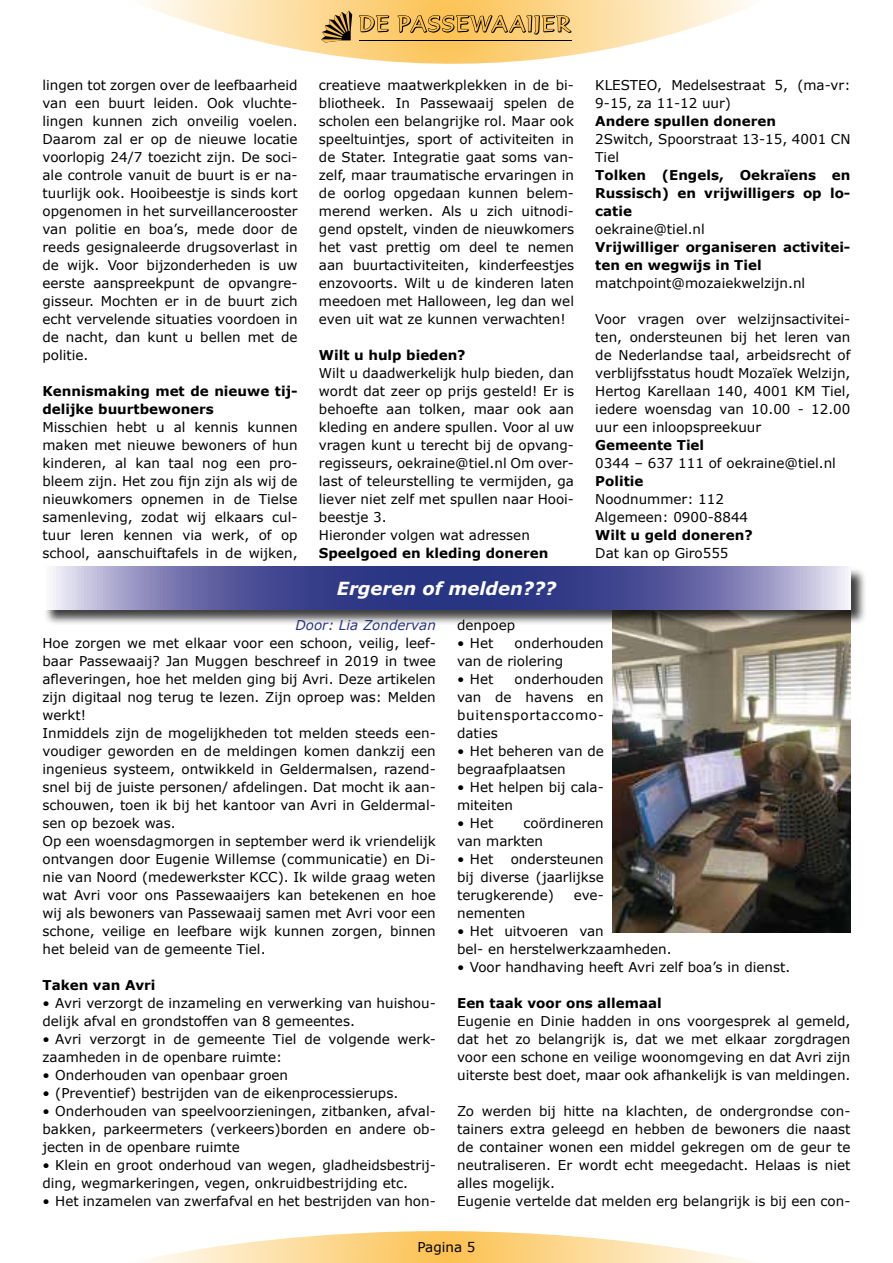
<style>
.page{position:relative;width:893px;height:1263px;background:#fff}
.page>*{position:absolute;margin:0;border:0;box-sizing:border-box;transform-origin:0 0}
.t1{font:italic 700 18px "Verdana";color:#fff}
.t2{font:13.5px/18px "Verdana";color:#000}
.t3{font:700 13.5px/18px "Verdana";color:#000}
.t4{font:italic 13.5px "Verdana";color:#283583}
</style>
<div class="page">
<svg style="left:144px;top:1231px;width:606px;height:31px"></svg>
<hr style="left:128px;top:1262px;width:637px;height:1px;background:#fcc14f">
<svg style="left:145px;top:0;width:604px;height:64px"></svg>
<img style="left:612px;top:626px;width:238px;height:306px">
<div style="left:43px;top:567px;width:824px;height:59px;background:#000;opacity:.75"></div>
<svg style="left:43px;top:567px;width:807px;height:42px;background:#6468a5"></svg>
<p class="t2" style="left:43px;top:76px;width:257px;text-align:justify">lingen tot zorgen over de leefbaarheid van een buurt leiden. Ook vluchte&shy;lingen kunnen zich onveilig voelen.<br>Daarom zal er op de nieuwe locatie voorlopig 24/7 toezicht zijn. De soci&shy;ale controle vanuit de buurt is er na&shy;tuurlijk ook. Hooibeestje is sinds kort opgenomen in het surveillancerooster van politie en boa’s, mede door de reeds gesignaleerde drugsoverlast in de wijk. Voor bijzonderheden is uw eerste aanspreekpunt de opvangre&shy;gisseur. Mochten er in de buurt zich echt vervelende situaties voordoen in de nacht, dan kunt u bellen met de politie.</p>
<p class="t3" style="left:43px;top:382px;width:257px">Kennismaking met de nieuwe tij&shy;delijke buurtbewoners</p>
<p class="t2" style="left:43px;top:418px;width:257px;text-align:justify">Misschien hebt u al kennis kunnen maken met nieuwe bewoners of hun kinderen, al kan taal nog een pro&shy;bleem zijn. Het zou fijn zijn als wij de nieuwkomers opnemen in de Tielse samenleving, zodat wij elkaars cul&shy;tuur leren kennen via werk, of op school, aanschuiftafels in de wijken,</p>
<p class="t2" style="left:319px;top:76px;width:257px;text-align:justify">creatieve maatwerkplekken in de bi&shy;bliotheek. In Passewaaij spelen de scholen een belangrijke rol. Maar ook speeltuintjes, sport of activiteiten in de Stater. Integratie gaat soms van&shy;zelf, maar traumatische ervaringen in de oorlog opgedaan kunnen belem&shy;merend werken. Als u zich uitnodi&shy;gend opstelt, vinden de nieuwkomers het vast prettig om deel te nemen aan buurtactiviteiten, kinderfeestjes enzovoorts. Wilt u de kinderen laten meedoen met Halloween, leg dan wel even uit wat ze kunnen verwachten!</p>
<p class="t3" style="left:319px;top:346px;width:148px">Wilt u hulp bieden?</p>
<p class="t2" style="left:319px;top:364px;width:257px">Wilt u daadwerkelijk hulp bieden, dan wordt dat zeer op prijs gesteld! Er is behoefte aan tolken, maar ook aan kleding en andere spullen. Voor al uw vragen kunt u terecht bij de opvang&shy;regisseurs, oekraine@tiel.nl Om over&shy;last of teleurstelling te vermijden, ga liever niet zelf met spullen naar Hooi&shy;beestje 3.<br>Hieronder volgen wat adressen</p>
<p class="t3" style="left:319px;top:544px;width:231px">Speelgoed en kleding doneren</p>
<h1 class="t1" style="left:337px;top:575px;width:221px">Ergeren of melden???</h1>
<p class="t2" style="left:595px;top:76px;width:257px">KLESTEO, Medelsestraat 5, (ma-vr:<br>9-15, za 11-12 uur)</p>
<p class="t3" style="left:595px;top:112px;width:182px">Andere spullen doneren</p>
<p class="t2" style="left:595px;top:130px;width:257px">2Switch, Spoorstraat 13-15, 4001 CN<br>Tiel</p>
<p class="t3" style="left:595px;top:166px;width:257px;text-align:justify">Tolken (Engels, Oekraïens en Russisch) en vrijwilligers op lo&shy;catie</p>
<p class="t2" style="left:595px;top:220px;width:111px">oekraine@tiel.nl</p>
<p class="t3" style="left:595px;top:238px;width:257px">Vrijwilliger organiseren activitei&shy;ten en wegwijs in Tiel</p>
<p class="t2" style="left:595px;top:274px;width:212px">matchpoint@mozaiekwelzijn.nl</p>
<p class="t2" style="left:595px;top:310px;width:257px;text-align:justify">Voor vragen over welzijnsactivitei&shy;ten, ondersteunen bij het leren van de Nederlandse taal, arbeidsrecht of verblijfsstatus houdt Mozaïek Welzijn, Hertog Karellaan 140, 4001 KM Tiel, iedere woensdag van 10.00 - 12.00 uur een inloopspreekuur</p>
<p class="t3" style="left:595px;top:436px;width:110px">Gemeente Tiel</p>
<p class="t2" style="left:595px;top:454px;width:242px">0344 – 637 111 of oekraine@tiel.nl</p>
<p class="t3" style="left:595px;top:472px;width:50px">Politie</p>
<p class="t2" style="left:595px;top:490px;width:154px">Noodnummer: 112<br>Algemeen: 0900-8844</p>
<p class="t3" style="left:595px;top:525px;width:159px">Wilt u geld doneren?</p>
<p class="t2" style="left:595px;top:544px;width:135px">Dat kan op Giro555</p>
<p class="t4" style="left:296px;top:615px;width:142px">Door: Lia Zondervan</p>
<p class="t2" style="left:43px;top:634px;width:395px">Hoe zorgen we met elkaar voor een schoon, veilig, leef&shy;baar Passewaaij? Jan Muggen beschreef in 2019 in twee afleveringen, hoe het melden ging bij Avri. Deze artikelen zijn digitaal nog terug te lezen. Zijn oproep was: Melden werkt!<br>Inmiddels zijn de mogelijkheden tot melden steeds een&shy;voudiger geworden en de meldingen komen dankzij een ingenieus systeem, ontwikkeld in Geldermalsen, razend&shy;snel bij de juiste personen/ afdelingen. Dat mocht ik aan&shy;schouwen, toen ik bij het kantoor van Avri in Geldermal&shy;sen op bezoek was.<br>Op een woensdagmorgen in september werd ik vriendelijk ontvangen door Eugenie Willemse (communicatie) en Di&shy;nie van Noord (medewerkster KCC). Ik wilde graag weten wat Avri voor ons Passewaaijers kan betekenen en hoe wij als bewoners van Passewaaij samen met Avri voor een schone, veilige en leefbare wijk kunnen zorgen, binnen het beleid van de gemeente Tiel.</p>
<p class="t3" style="left:43px;top:975px;width:115px">Taken van Avri</p>
<p class="t2" style="left:43px;top:994px;width:395px">• Avri verzorgt de inzameling en verwerking van huishou&shy;delijk afval en grondstoffen van 8 gemeentes.</p>
<p class="t2" style="left:43px;top:1030px;width:395px">• Avri verzorgt in de gemeente Tiel de volgende werk&shy;zaamheden in de openbare ruimte:</p>
<p class="t2" style="left:43px;top:1066px;width:247px">• Onderhouden van openbaar groen</p>
<p class="t2" style="left:43px;top:1084px;width:357px">• (Preventief) bestrijden van de eikenprocessierups.</p>
<p class="t2" style="left:43px;top:1102px;width:395px;text-align:justify">• Onderhouden van speelvoorzieningen, zitbanken, afval&shy;bakken, parkeermeters (verkeers)borden en andere ob&shy;jecten in de openbare ruimte</p>
<p class="t2" style="left:43px;top:1156px;width:395px">• Klein en groot onderhoud van wegen, gladheidsbestrij&shy;ding, wegmarkeringen, vegen, onkruidbestrijding etc.</p>
<p class="t2" style="left:43px;top:1191px;width:395px">• Het inzamelen van zwerfafval en het bestrijden van hon-</p>
<p class="t2" style="left:457px;top:615px;width:60px">denpoep</p>
<p class="t2" style="left:457px;top:633px;width:38px">• Het</p>
<p class="t2" style="left:457px;top:633px;width:148px;text-indent:57px">onderhouden van de riolering</p>
<p class="t2" style="left:457px;top:669px;width:38px">• Het</p>
<p class="t2" style="left:457px;top:669px;width:148px;text-align:justify;text-indent:57px">onderhouden van de havens en buitensportaccomo&shy;daties</p>
<p class="t2" style="left:457px;top:741px;width:148px">• Het beheren van de begraafplaatsen</p>
<p class="t2" style="left:457px;top:777px;width:148px">• Het helpen bij cala&shy;miteiten</p>
<p class="t2" style="left:457px;top:813px;width:38px">• Het</p>
<p class="t2" style="left:457px;top:813px;width:148px;text-indent:66px">coördineren van markten</p>
<p class="t2" style="left:457px;top:849px;width:38px">• Het</p>
<p class="t2" style="left:457px;top:849px;width:148px;text-align:justify;text-indent:54px">ondersteunen bij diverse (jaarlijkse terugkerende)</p>
<p class="t2" style="left:574px;top:885px;width:32px">eve-</p>
<p class="t2" style="left:457px;top:903px;width:70px">nementen</p>
<p class="t2" style="left:457px;top:921px;width:216px">• Het uitvoeren van<br>bel- en herstelwerkzaamheden.</p>
<p class="t2" style="left:457px;top:957px;width:335px">• Voor handhaving heeft Avri zelf boa’s in dienst.</p>
<p class="t3" style="left:457px;top:993px;width:206px">Een taak voor ons allemaal</p>
<p class="t2" style="left:457px;top:1011px;width:395px;text-align:justify">Eugenie en Dinie hadden in ons voorgesprek al gemeld, dat het zo belangrijk is, dat we met elkaar zorgdragen voor een schone en veilige woonomgeving en dat Avri zijn uiterste best doet, maar ook afhankelijk is van meldingen.</p>
<p class="t2" style="left:457px;top:1101px;width:395px">Zo werden bij hitte na klachten, de ondergrondse con&shy;tainers extra geleegd en hebben de bewoners die naast de container wonen een middel gekregen om de geur te neutraliseren. Er wordt echt meegedacht. Helaas is niet alles mogelijk.<br>Eugenie vertelde dat melden erg belangrijk is bij een con-</p>
<p class="t2" style="left:417px;top:1238px;width:60px">Pagina 5</p>
</div>
